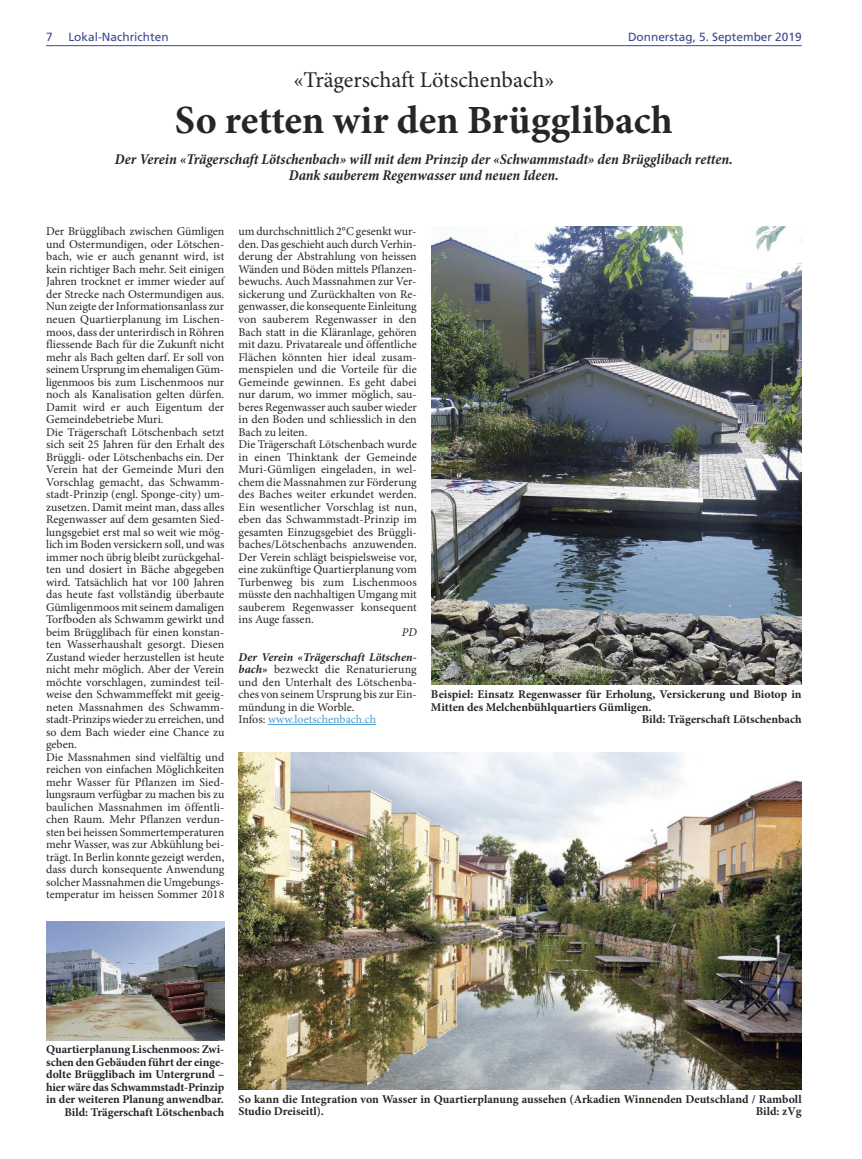
<style>
.page{position:relative;width:862px;height:1159px;background:#fff}
.page>*{position:absolute;margin:0;border:0;box-sizing:border-box;transform-origin:0 0}
.t1{font:700 40px "Minion Pro";color:#272627}
.t2{font:22.5px "Minion Pro";letter-spacing:-.005em;color:#272627}
.t3{font:italic 700 condensed 15px/16.2px "Minion Pro";color:#272627;text-align:center}
.t4{font:11.88px/12.5px "Minion Pro";color:#272627}
.t5{font:700 11.88px/12.5px "Minion Pro";color:#272627;text-align:right}
.t6{font:11.88px "Frutiger";color:#3b4990}
.t7{font:italic 11.88px "Minion Pro";color:#272627}
.s1{font-weight:700;font-style:italic}
.s2{color:#469cd5}
</style>
<div class="page">
<hr style="left:46px;top:45px;width:755px;height:1px;background:#3b4990">
<hr style="left:268px;top:724px;width:108px;height:1px;background:#469cd5">
<img style="left:46px;top:921px;width:178px;height:119px">
<img style="left:431px;top:227px;width:370px;height:457px">
<img style="left:238px;top:752px;width:563px;height:337px">
<p class="t6" style="left:46px;top:32px;width:8px">7</p>
<p class="t6" style="left:68px;top:32px;width:102px">Lokal-Nachrichten</p>
<p class="t6" style="left:627px;top:32px;width:175px">Donnerstag, 5. September 2019</p>
<h2 class="t2" style="left:293px;top:71px;width:262px">«Trägerschaft Lötschenbach»</h2>
<h1 class="t1" style="left:175px;top:105px;width:499px">So retten wir den Brügglibach</h1>
<p class="t3" style="left:115px;top:152px;width:619px">Der Verein «Trägerschaft Lötschenbach» will mit dem Prinzip der «Schwammstadt» den Brügglibach retten.<br>Dank sauberem Regenwasser und neuen Ideen.</p>
<p class="t4" style="left:46px;top:226px;width:180px">Der Brügglibach zwischen Gümligen und Ostermundigen, oder Lötschen&shy;bach, wie er auch genannt wird, ist kein richtiger Bach mehr. Seit einigen Jahren trocknet er immer wieder auf der Strecke nach Ostermundigen aus.<br>Nun zeigte der Informationsanlass zur neuen Quartierplanung im Lischen&shy;moos, dass der unterirdisch in Röhren fliessende Bach für die Zukunft nicht mehr als Bach gelten darf. Er soll von seinem Ursprung im ehemaligen Güm&shy;ligenmoos bis zum Lischenmoos nur noch als Kanalisation gelten dürfen.<br>Damit wird er auch Eigentum der Gemeindebetriebe Muri.<br>Die Trägerschaft Lötschenbach setzt sich seit 25 Jahren für den Erhalt des Brüggli- oder Lötschenbachs ein. Der Verein hat der Gemeinde Muri den Vorschlag gemacht, das Schwamm&shy;stadt-Prinzip (engl. Sponge-city) um&shy;zusetzen. Damit meint man, dass alles Regenwasser auf dem gesamten Sied&shy;lungsgebiet erst mal so weit wie mög&shy;lich im Boden versickern soll, und was immer noch übrig bleibt zurückgehal&shy;ten und dosiert in Bäche abgegeben wird. Tatsächlich hat vor 100 Jahren das heute fast vollständig überbaute Gümligenmoos mit seinem damaligen Torfboden als Schwamm gewirkt und beim Brügglibach für einen konstan&shy;ten Wasserhaushalt gesorgt. Diesen Zustand wieder herzustellen ist heute nicht mehr möglich. Aber der Verein möchte vorschlagen, zumindest teil&shy;weise den Schwammeffekt mit geeig&shy;neten Massnahmen des Schwamm&shy;stadt-Prinzips wieder zu erreichen, und so dem Bach wieder eine Chance zu geben.<br>Die Massnahmen sind vielfältig und reichen von einfachen Möglichkeiten mehr Wasser für Pflanzen im Sied&shy;lungsraum verfügbar zu machen bis zu baulichen Massnahmen im öffentli&shy;chen Raum. Mehr Pflanzen verdun&shy;sten bei heissen Sommertemperaturen mehr Wasser, was zur Abkühlung bei&shy;trägt. In Berlin konnte gezeigt werden, dass durch konsequente Anwendung solcher Massnahmen die Umgebungs&shy;temperatur im heissen Sommer 2018</p>
<p class="t4" style="left:238px;top:226px;width:180px">um durchschnittlich 2°C gesenkt wur&shy;den. Das geschieht auch durch Verhin&shy;derung der Abstrahlung von heissen Wänden und Böden mittels Pflanzen&shy;bewuchs. Auch Massnahmen zur Ver&shy;sickerung und Zurückhalten von Re&shy;genwasser, die konsequente Einleitung von sauberem Regenwasser in den Bach statt in die Kläranlage, gehören mit dazu. Privatareale und öffentliche Flächen könnten hier ideal zusam&shy;menspielen und die Vorteile für die Gemeinde gewinnen. Es geht dabei nur darum, wo immer möglich, sau&shy;beres Regenwasser auch sauber wieder in den Boden und schliesslich in den Bach zu leiten.<br>Die Trägerschaft Lötschenbach wurde in einen Thinktank der Gemeinde Muri-Gümligen eingeladen, in wel&shy;chem die Massnahmen zur Förderung des Baches weiter erkundet werden.<br>Ein wesentlicher Vorschlag ist nun, eben das Schwammstadt-Prinzip im gesamten Einzugsgebiet des Brüggli&shy;baches/Lötschenbachs anzuwenden.<br>Der Verein schlägt beispielsweise vor, eine zukünftige Quartierplanung vom Turbenweg bis zum Lischenmoos müsste den nachhaltigen Umgang mit sauberem Regenwasser konsequent ins Auge fassen.</p>
<p class="t7" style="left:402px;top:627px;width:16px">PD</p>
<p class="t4" style="left:238px;top:651px;width:180px"><span class="s1">Der Verein «Trägerschaft Lötschen&shy;bach»</span> bezweckt die Renaturierung und den Unterhalt des Lötschenba&shy;ches von seinem Ursprung bis zur Ein&shy;mündung in die Worble.<br>Infos: <span class="s2">www.loetschenbach.ch</span></p>
<p class="t5" style="left:430px;top:689px;width:372px">Beispiel: Einsatz Regenwasser für Erholung, Versickerung und Biotop in</p>
<p class="t5" style="left:430px;top:701px;width:222px">Mitten des Melchenbühlquartiers Gümligen.</p>
<p class="t5" style="left:641px;top:714px;width:161px">Bild: Trägerschaft Lötschenbach</p>
<p class="t5" style="left:46px;top:1044px;width:180px">Quartierplanung Lischenmoos:Zwi&shy;schen den Gebäuden führt der einge&shy;dolte Brügglibach im Untergrund – hier wäre das Schwammstadt-Prinzip in der weiteren Planung anwendbar.<br>Bild: Trägerschaft Lötschenbach</p>
<p class="t5" style="left:238px;top:1093px;width:564px;text-align:left">So kann die Integration von Wasser in Quartierplanung aussehen (Arkadien Winnenden Deutschland / Ramboll<br>Studio Dreiseitl).</p>
<p class="t5" style="left:755px;top:1106px;width:47px">Bild: zVg</p>
</div>
